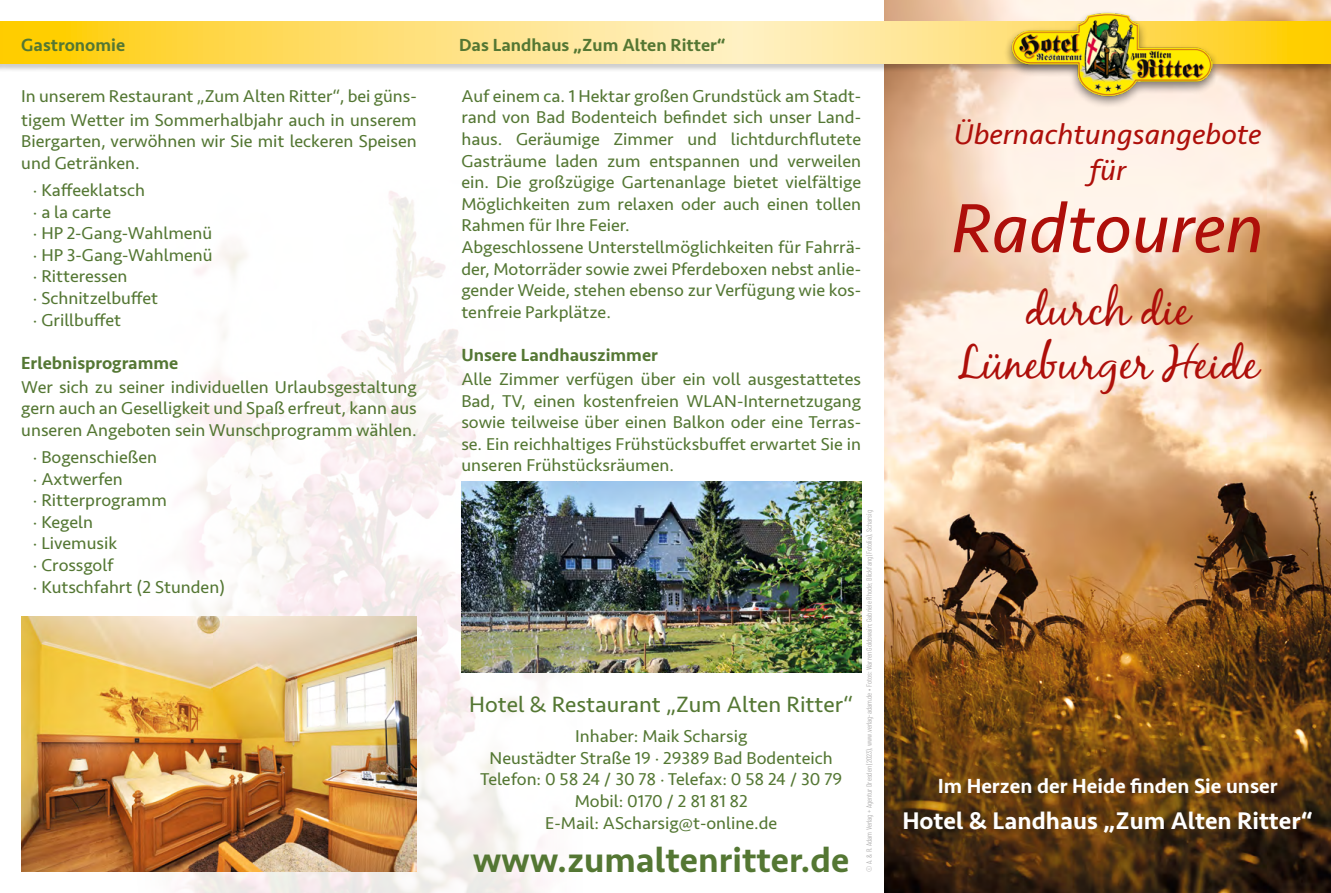
<style>
.page{position:relative;width:1331px;height:893px;background:#fff}
.page>*{position:absolute;margin:0;border:0;box-sizing:border-box;transform-origin:0 0}
.t1{font:italic 72px "Seravek";color:#ae0f0a}
.t2{font:45px/54px "Black Jack";color:#ae0f0a;text-align:center}
.t3{font:500 36px "Seravek";color:#547733}
.t4{font:italic 30px/36px "Seravek";color:#ae0f0a;text-align:center}
.t5{font:500 24.75px "Seravek";color:#fff}
.t6{font:23.25px "Seravek";color:#547733}
.t7{font:500 21px "Seravek";color:#fff}
.t8{font:18px/21.6px "Seravek";color:#547733}
.t9{font:500 18px "Seravek";color:#547733}
.t10{font:7.5px "Barlow Condensed";color:#b3b2b2}
</style>
<div class="page">
<hr style="left:0;top:833px;width:438px;height:1px;background:#000">
<hr style="left:438px;top:833px;width:446px;height:1px;background:#000">
<hr style="left:0;top:875px;width:1331px;height:1px;background:#000">
<hr style="left:0;top:854px;width:1331px;height:1px;background:#000">
<img style="left:884px;top:0;width:447px;height:21px">
<img style="left:884px;top:72px;width:447px;height:821px">
<img style="left:121px;top:191px;width:481px;height:702px">
<div style="left:0;top:22px;width:1331px;height:50px;background:#000;opacity:.2"></div>
<svg style="left:0;top:21px;width:1331px;height:43px;background:#ffdf6e"></svg>
<div style="left:1003px;top:9px;width:218px;height:99px;background:#000;opacity:.5"></div>
<img style="left:1011px;top:13px;width:202px;height:83px">
<img style="left:461px;top:481px;width:400px;height:192px">
<img style="left:21px;top:617px;width:396px;height:255px">
<p class="t9" style="left:21px;top:34px;width:105px">Gastronomie</p>
<p class="t9" style="left:459px;top:34px;width:268px">Das Landhaus „Zum Alten Ritter“</p>
<p class="t8" style="left:21px;top:84px;width:397px;line-height:24px">In unserem Restaurant „Zum Alten Ritter“, bei güns&shy;tigem Wetter im Sommerhalbjahr auch in unserem</p>
<p class="t8" style="left:21px;top:130px;width:397px">Biergarten, verwöhnen wir Sie mit leckeren Speisen und Getränken.</p>
<p class="t8" style="left:33px;top:179px;width:181px">· Kaffeeklatsch<br>· a la carte<br>· HP 2-Gang-Wahlmenü · HP 3-Gang-Wahlmenü · Ritteressen<br>· Schnitzelbuffet<br>· Grillbuffet</p>
<p class="t9" style="left:21px;top:352px;width:159px">Erlebnisprogramme</p>
<p class="t8" style="left:21px;top:376px;width:397px;text-align:justify">Wer sich zu seiner individuellen Urlaubsgestaltung gern auch an Geselligkeit und Spaß erfreut, kann aus unseren Angeboten sein Wunschprogramm wählen.</p>
<p class="t8" style="left:33px;top:446px;width:194px">· Bogenschießen<br>· Axtwerfen<br>· Ritterprogramm<br>· Kegeln<br>· Livemusik<br>· Crossgolf<br>· Kutschfahrt (2 Stunden)</p>
<p class="t8" style="left:461px;top:85px;width:401px">Auf einem ca. 1 Hektar großen Grundstück am Stadt&shy;rand von Bad Bodenteich befindet sich unser Land&shy;haus. Geräumige Zimmer und lichtdurchflutete Gasträume laden zum entspannen und verweilen ein. Die großzügige Gartenanlage bietet vielfältige Möglichkeiten zum relaxen oder auch einen tollen Rahmen für Ihre Feier.<br>Abgeschlossene Unterstellmöglichkeiten für Fahrrä&shy;der, Motorräder sowie zwei Pferdeboxen nebst anlie&shy;gender Weide, stehen ebenso zur Verfügung wie kos&shy;tenfreie Parkplätze.</p>
<p class="t9" style="left:461px;top:344px;width:198px">Unsere Landhauszimmer</p>
<p class="t8" style="left:461px;top:368px;width:401px;text-align:justify">Alle Zimmer verfügen über ein voll ausgestattetes Bad, TV, einen kostenfreien WLAN-Internetzugang sowie teilweise über einen Balkon oder eine Terras&shy;se. Ein reichhaltiges Frühstücksbuffet erwartet Sie in unseren Frühstücksräumen.</p>
<p class="t6" style="left:469px;top:686px;width:385px">Hotel &amp; Restaurant „Zum Alten Ritter“</p>
<p class="t8" style="left:480px;top:725px;width:363px;text-align:center">Inhaber: Maik Scharsig<br>Neustädter Straße 19 · 29389 Bad Bodenteich Telefon: 0 58 24 / 30 78 · Telefax: 0 58 24 / 30 79<br>Mobil: 0170 / 2 81 81 82<br>E-Mail: AScharsig@t-online.de</p>
<h3 class="t3" style="left:473px;top:837px;width:378px">www.zumaltenritter.de</h3>
<p class="t10" style="left:864px;top:872px;width:363px;rotate:-90deg">© A. &amp; R. Adam Verlag + Agentur Dresden (2023), www.verlag-adam.de • Fotos: Warren Goldswain; Gabriele Rhode; Blickfang (Fotolia), Scharsig</p>
<h3 class="t4" style="left:954px;top:116px;width:309px">Übernachtungsangebote für</h3>
<h1 class="t1" style="left:951px;top:171px;width:315px">Radtouren</h1>
<h2 class="t2" style="left:957px;top:282px;width:303px">durch die<br>Lüneburger Heide</h2>
<p class="t7" style="left:938px;top:773px;width:341px">Im Herzen der Heide finden Sie unser</p>
<h3 class="t5" style="left:902px;top:806px;width:412px">Hotel &amp; Landhaus „Zum Alten Ritter“</h3>
</div>
